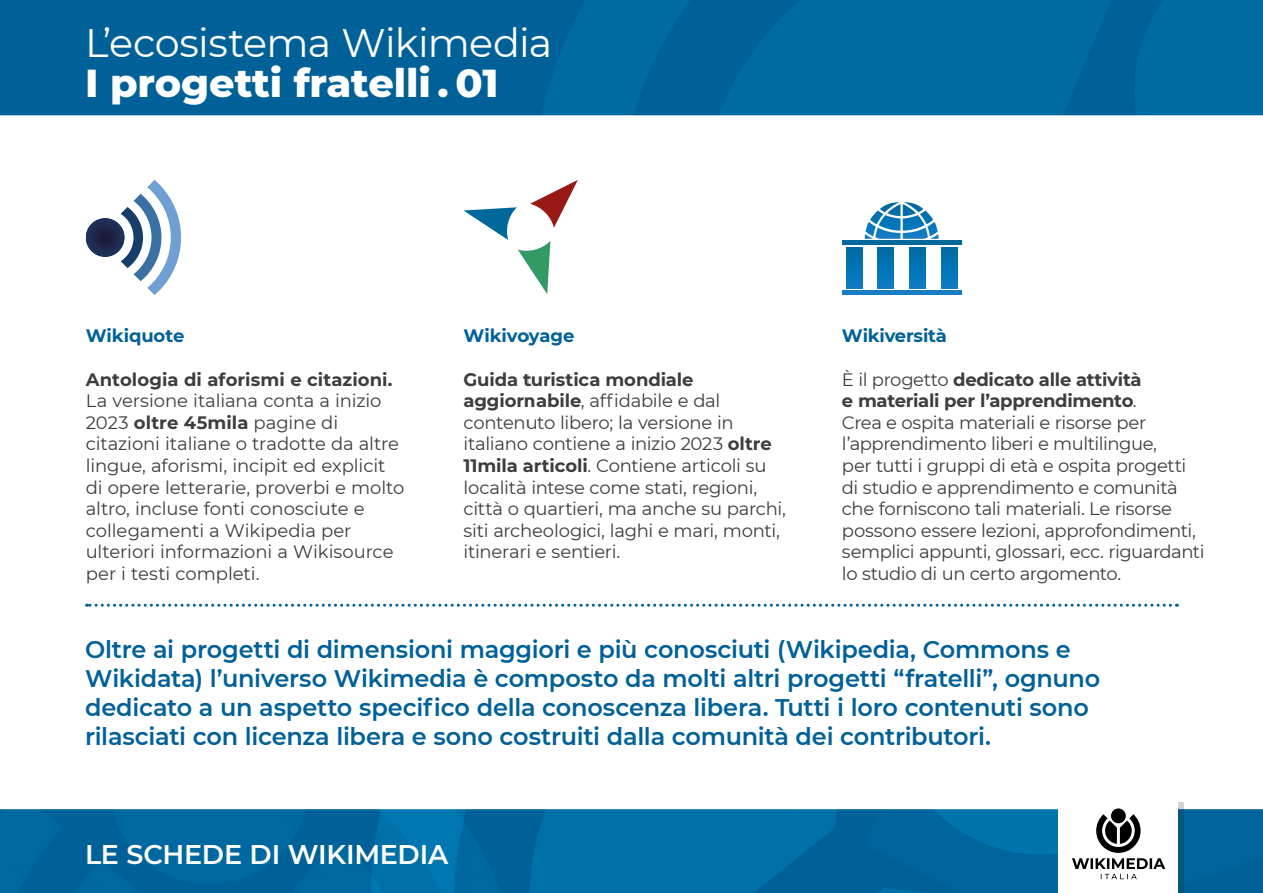
<style>
.page{position:relative;width:1263px;height:893px;background:#fff}
.page>*{position:absolute;margin:0;border:0;box-sizing:border-box;transform-origin:0 0}
.titolo_sezione{font:39.75px "Montserrat";letter-spacing:-.015em;color:#fff}
.titolo_scheda{font:800 39.75px "Montserrat";letter-spacing:-.005em;color:#fff}
.t1{font:600 27px "Montserrat";letter-spacing:-.01em;color:#fff}
.t2{font:600 24px/28.8px "Montserrat";letter-spacing:-.01em;color:#006199}
.t3{font:18px/21.6px "Montserrat";letter-spacing:-.015em;color:#3d3d3c}
.t4{font:700 18px "Montserrat";letter-spacing:-.01em;color:#006199}
.s1{font-weight:700}
</style>
<div class="page">
<svg style="left:87px;top:604px;width:1083px;height:3px"></svg>
<svg style="left:87px;top:180px;width:94px;height:115px"></svg>
<svg style="left:463px;top:180px;width:115px;height:114px"></svg>
<svg style="left:865px;top:202px;width:73px;height:37px"></svg>
<hr style="left:842px;top:241px;width:119px;height:4px;background:#00689c">
<div style="left:846px;top:247px;width:16px;height:41px;background:linear-gradient(to bottom,#006aa2,#097cc5)"></div>
<div style="left:878px;top:247px;width:16px;height:41px;background:linear-gradient(to bottom,#006aa2,#097cc5)"></div>
<div style="left:909px;top:247px;width:16px;height:41px;background:linear-gradient(to bottom,#006aa2,#097cc5)"></div>
<div style="left:941px;top:247px;width:16px;height:41px;background:linear-gradient(to bottom,#006aa2,#097cc5)"></div>
<hr style="left:842px;top:290px;width:119px;height:4px;background:#177dc1">
<div style="left:0;top:0;width:1263px;height:116px;background:#006199"></div>
<svg style="left:528px;top:0;width:735px;height:115px;background:#0067a0"></svg>
<svg style="left:672px;top:0;width:455px;height:115px;background:#0067a0"></svg>
<svg style="left:0;top:809px;width:1263px;height:84px;background:#1473a6"></svg>
<p class="titolo_sezione" style="left:85px;top:15px;width:469px">L’ecosistema Wikimedia</p>
<p class="titolo_scheda" style="left:85px;top:54px;width:415px">I progetti fratelli . 01</p>
<p class="t4" style="left:86px;top:323px;width:100px">Wikiquote</p>
<p class="t3" style="left:86px;top:368px;width:320px"><span class="s1">Antologia di aforismi e citazioni.<br></span>La versione italiana conta a inizio 2023 <span class="s1">oltre 45mila</span> pagine di citazioni italiane o tradotte da altre lingue, aforismi, incipit ed explicit di opere letterarie, proverbi e molto altro, incluse fonti conosciute e collegamenti a Wikipedia per ulteriori informazioni a Wikisource per i testi completi.</p>
<p class="t4" style="left:463px;top:323px;width:112px">Wikivoyage</p>
<p class="t3" style="left:463px;top:368px;width:324px"><span class="s1">Guida turistica mondiale aggiornabile</span>, affidabile e dal contenuto libero; la versione in italiano contiene a inizio 2023 <span class="s1">oltre 11mila articoli</span>. Contiene articoli su località intese come stati, regioni, città o quartieri, ma anche su parchi, siti archeologici, laghi e mari, monti, itinerari e sentieri.</p>
<p class="t4" style="left:842px;top:323px;width:106px">Wikiversità</p>
<p class="t3" style="left:842px;top:368px;width:364px">È il progetto <span class="s1">dedicato alle attività<br>e materiali per l’apprendimento</span>.<br>Crea e ospita materiali e risorse per l’apprendimento liberi e multilingue,<br>per tutti i gruppi di età e ospita progetti di studio e apprendimento e comunità che forniscono tali materiali. Le risorse possono essere lezioni, approfondimenti, semplici appunti, glossari, ecc. riguardanti lo studio di un certo argomento.</p>
<p class="t2" style="left:85px;top:634px;width:1017px">Oltre ai progetti di dimensioni maggiori e più conosciuti (Wikipedia, Commons e Wikidata) l’universo Wikimedia è composto da molti altri progetti “fratelli”, ognuno dedicato a un aspetto specifico della conoscenza libera. Tutti i loro contenuti sono rilasciati con licenza libera e sono costruiti dalla comunità dei contributori.</p>
<h2 class="t1" style="left:85px;top:835px;width:365px">LE SCHEDE DI WIKIMEDIA</h2>
</div>
